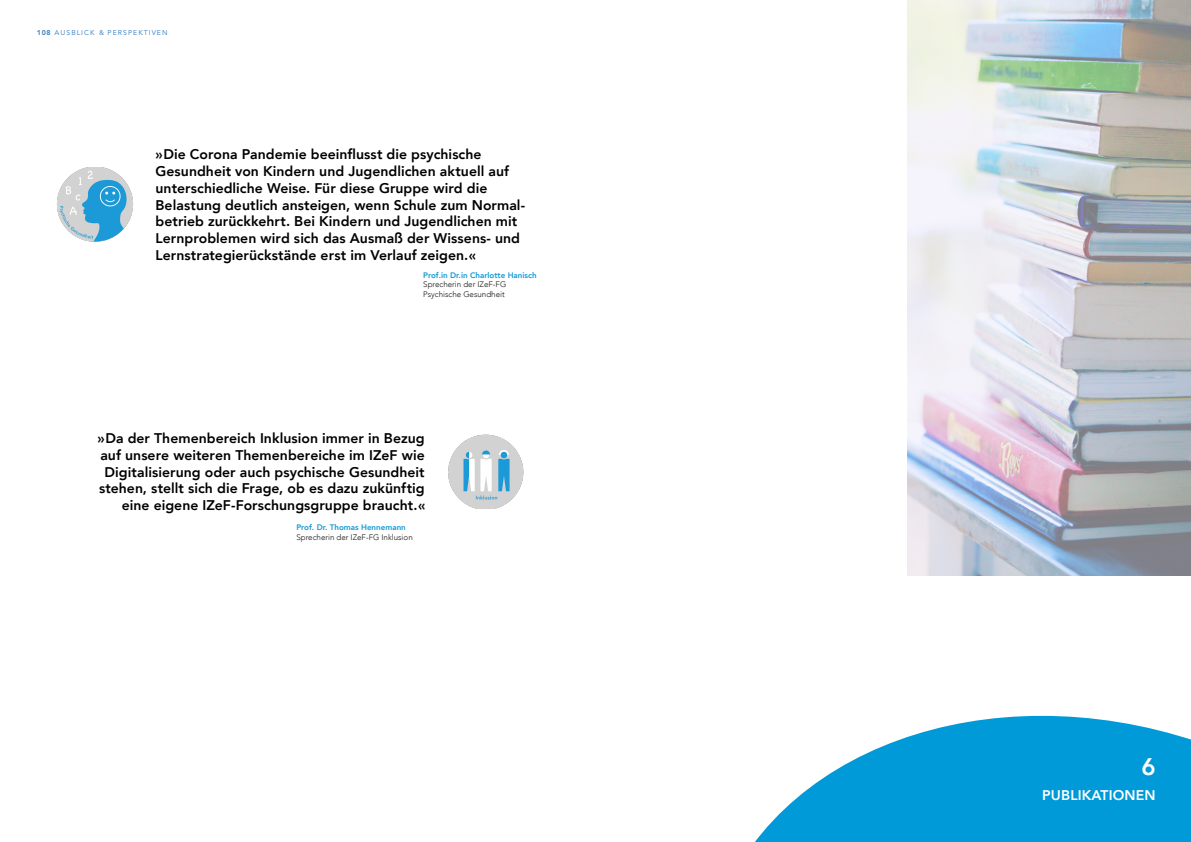
<style>
.page{position:relative;width:1191px;height:842px;background:#fff}
.page>*{position:absolute;margin:0;border:0;box-sizing:border-box;transform-origin:0 0}
.t1{font:800 24px "Avenir";color:#fff}
.Zitat_FGs{font:800 14px/16.8px "Avenir";letter-spacing:.005em;color:#000;text-align:right}
.t2{font:800 14px "Avenir";letter-spacing:.01em;color:#fff}
.Name_Mitglieder_und{font:800 8px "Avenir";color:#1099d6}
.Mitglied_Amtsbezeich{font:300 8px "Avenir";color:#181716}
.Name_Mitglieder_und-2{font:300 8px "Avenir";color:#181716}
.t3{font:7px "Avenir";letter-spacing:.145em;color:#478ac9}
.s1{font-weight:900}
</style>
<div class="page">
<svg style="left:755px;top:715px;width:436px;height:127px;fill:#009ad8"></svg>
<img style="left:448px;top:434px;width:76px;height:75px">
<img style="left:907px;top:0;width:284px;height:575px">
<img style="left:57px;top:167px;width:76px;height:75px">
<p class="t3" style="left:37px;top:27px;width:132px"><span class="s1">108</span> AUSBLICK &amp; PERSPEKTIVEN</p>
<p class="Zitat_FGs" style="left:156px;top:146px;width:371px;text-align:left">»Die Corona Pandemie beeinflusst die psychische Gesundheit von Kindern und Jugendlichen aktuell auf unterschiedliche Weise. Für diese Gruppe wird die Belastung deutlich ansteigen, wenn Schule zum Normal&shy;betrieb zurückkehrt. Bei Kindern und Jugendlichen mit Lernproblemen wird sich das Ausmaß der Wissens- und Lernstrategierückstände erst im Verlauf zeigen.«</p>
<p class="Name_Mitglieder_und" style="left:423px;top:269px;width:115px">Prof.in Dr.in Charlotte Hanisch</p>
<p class="Mitglied_Amtsbezeich" style="left:423px;top:280px;width:84px">Sprecherin der IZeF-FG</p>
<p class="Mitglied_Amtsbezeich" style="left:423px;top:289px;width:83px">Psychische Gesundheit</p>
<p class="Zitat_FGs" style="left:98px;top:430px;width:329px">»Da der Themenbereich Inklusion immer in Bezug auf unsere weiteren Themenbereiche im IZeF wie Digitalisierung oder auch psychische Gesundheit stehen, stellt sich die Frage, ob es dazu zukünftig eine eigene IZeF-Forschungsgruppe braucht.«</p>
<p class="Name_Mitglieder_und" style="left:296px;top:521px;width:111px">Prof. Dr. Thomas Hennemann</p>
<p class="Name_Mitglieder_und-2" style="left:296px;top:532px;width:118px">Sprecherin der IZeF-FG Inklusion</p>
<p class="t1" style="left:1141px;top:747px;width:16px">6</p>
<p class="t2" style="left:1042px;top:784px;width:115px">PUBLIKATIONEN</p>
</div>
